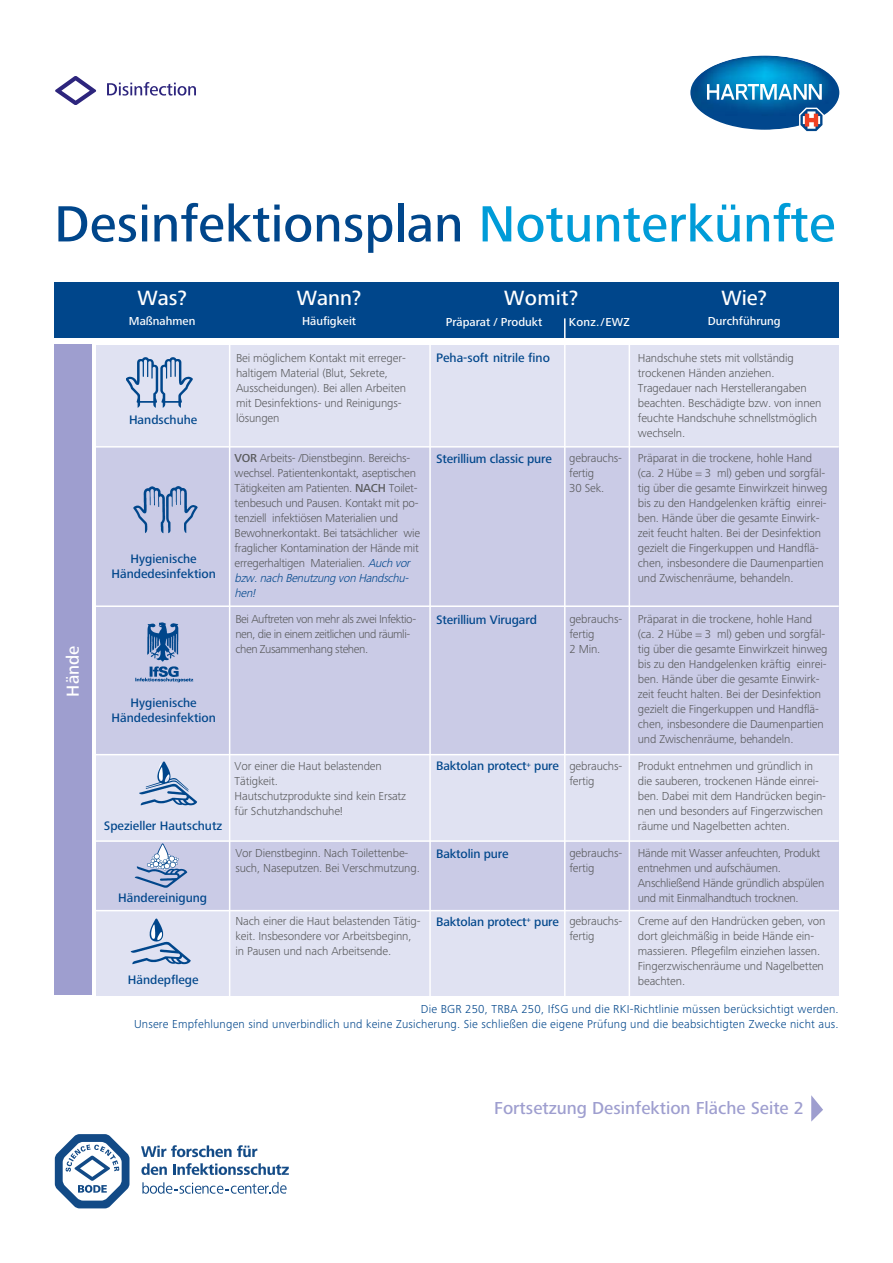
<style>
.page{position:relative;width:893px;height:1263px;background:#fff}
.page>*{position:absolute;margin:0;border:0;box-sizing:border-box;transform-origin:0 0}
.t1{font:500 52.8px "Frutiger Next LTW1 G";color:#00468b}
.t2{font:500 21.45px "Frutiger Next LTW1 G";color:#fff}
.t3{font:500 18px "Frutiger Next LTW1 G";color:#9e9ecf}
.t4{font:500 18px "Frutiger Next LTW1 G";color:#fff}
.t5{font:500 12.75px/15.8px "Frutiger Next LTW1 G";color:#00468b;text-align:center}
.t6{font:300 12px/15px "Frutiger Next LTW1 G";letter-spacing:-.01em;color:#58595b}
.t7{font:300 12px/15px "Frutiger Next LTW1 G";letter-spacing:.015em;color:#00468b;text-align:right}
.t8{font:300 12px/15px "Frutiger Next LTW1 G";letter-spacing:-.035em;color:#58595b}
.t9{font:500 12px "Frutiger Next LTW1 G";color:#fff}
.s1{color:#009cd8}
.s2{font-weight:500}
.s3{font-style:italic;color:#00468b}
.s4{font-weight:300;font-size:12px;color:#58595b}
</style>
<div class="page">
<img style="left:690px;top:56px;width:149px;height:74px">
<svg style="left:707px;top:84px;width:115px;height:16px"></svg>
<svg style="left:800px;top:109px;width:22px;height:22px"></svg>
<svg style="left:55px;top:76px;width:41px;height:29px"></svg>
<svg style="left:107px;top:82px;width:89px;height:14px"></svg>
<div style="left:54px;top:282px;width:785px;height:56px;background:#00468b"></div>
<div style="left:96px;top:345px;width:743px;height:103px;background:#e0e2f2"></div>
<div style="left:96px;top:840px;width:743px;height:71px;background:#cacbe6"></div>
<div style="left:96px;top:447px;width:743px;height:307px;background:#cacbe6"></div>
<div style="left:96px;top:754px;width:743px;height:87px;background:#e0e2f2"></div>
<div style="left:96px;top:911px;width:743px;height:85px;background:#e0e2f2"></div>
<img style="left:135px;top:622px;width:59px;height:61px">
<hr style="left:96px;top:605px;width:743px;height:2px;background:#fff">
<hr style="left:96px;top:446px;width:743px;height:2px;background:#fff">
<hr style="left:95px;top:754px;width:744px;height:1px;background:#fff">
<hr style="left:95px;top:840px;width:744px;height:2px;background:#fff">
<hr style="left:96px;top:910px;width:743px;height:1px;background:#fff">
<img style="left:127px;top:358px;width:65px;height:50px">
<img style="left:133px;top:486px;width:65px;height:48px">
<img style="left:139px;top:761px;width:58px;height:45px">
<img style="left:130px;top:918px;width:61px;height:47px">
<img style="left:134px;top:843px;width:54px;height:45px">
<hr style="left:564px;top:318px;width:2px;height:680px;background:#fff">
<hr style="left:229px;top:340px;width:1px;height:656px;background:#fff">
<hr style="left:429px;top:340px;width:2px;height:658px;background:#fff">
<hr style="left:629px;top:341px;width:1px;height:656px;background:#fff">
<div style="left:54px;top:345px;width:38px;height:650px;background:#9e9ecf"></div>
<svg style="left:141px;top:1145px;width:116px;height:12px"></svg>
<svg style="left:141px;top:1163px;width:26px;height:12px"></svg>
<svg style="left:173px;top:1163px;width:116px;height:12px"></svg>
<svg style="left:55px;top:1134px;width:75px;height:74px"></svg>
<svg style="left:142px;top:1182px;width:145px;height:12px"></svg>
<svg style="left:811px;top:1095px;width:12px;height:26px"></svg>
<h1 class="t1" style="left:54px;top:203px;width:783px">Desinfektionsplan <span class="s1">Notunterkünfte</span></h1>
<h3 class="t4" style="left:66px;top:696px;width:52px;rotate:-90deg">Hände</h3>
<h2 class="t2" style="left:137px;top:289px;width:51px">Was?</h2>
<p class="t9" style="left:129px;top:316px;width:68px">Maßnahmen</p>
<p class="t5" style="left:129px;top:413px;width:70px">Handschuhe</p>
<p class="t5" style="left:111px;top:552px;width:106px">Hygienische<br>Händedesinfektion</p>
<p class="t5" style="left:111px;top:696px;width:106px">Hygienische<br>Händedesinfektion</p>
<p class="t5" style="left:104px;top:819px;width:120px">Spezieller Hautschutz</p>
<p class="t5" style="left:118px;top:890px;width:90px">Händereinigung</p>
<p class="t5" style="left:128px;top:973px;width:72px">Händepflege</p>
<h2 class="t2" style="left:297px;top:289px;width:66px">Wann?</h2>
<p class="t9" style="left:302px;top:316px;width:56px">Häufigkeit</p>
<h2 class="t2" style="left:504px;top:289px;width:76px">Womit?</h2>
<h2 class="t2" style="left:721px;top:289px;width:47px">Wie?</h2>
<p class="t9" style="left:446px;top:317px;width:98px">Präparat / Produkt</p>
<p class="t9" style="left:569px;top:317px;width:63px">Konz./EWZ</p>
<p class="t9" style="left:708px;top:316px;width:74px">Durchführung</p>
<p class="t6" style="left:236px;top:351px;width:172px">Bei möglichem Kontakt mit erreger&shy;haltigem Material (Blut, Sekrete,<br>Ausscheidungen). Bei allen Arbeiten mit Desinfektions- und Reinigungs&shy;lösungen</p>
<p class="t5" style="left:436px;top:351px;width:115px">Peha-soft nitrile fino</p>
<p class="t6" style="left:638px;top:351px;width:185px">Handschuhe stets mit vollständig trockenen Händen anziehen.<br>Tragedauer nach Herstellerangaben beachten. Beschädigte bzw. von innen feuchte Handschuhe schnellstmöglich wechseln.</p>
<p class="t6" style="left:235px;top:452px;width:187px"><span class="s2">VOR</span> Arbeits- /Dienstbeginn. Bereichs&shy;wechsel. Patientenkontakt, aseptischen Tätigkeiten am Patienten. <span class="s2">NACH</span> Toilet&shy;tenbesuch und Pausen. Kontakt mit po&shy;tenziell infektiösen Materialien und Bewohnerkontakt. Bei tatsächlicher wie fraglicher Kontamination der Hände mit erregerhaltigen Materialien. <span class="s3">Auch vor bzw.nach Benutzung von Handschu&shy;hen!</span></p>
<p class="t6" style="left:638px;top:452px;width:191px">Präparat in die trockene, hohle Hand (ca. 2 Hübe = 3 ml) geben und sorgfäl&shy;tig über die gesamte Einwirkzeit hinweg bis zu den Handgelenken kräftig einrei&shy;ben. Hände über die gesamte Einwirk&shy;zeit feucht halten. Bei der Desinfektion gezielt die Fingerkuppen und Handflä&shy;chen, insbesondere die Daumenpartien und Zwischenräume, behandeln.</p>
<p class="t6" style="left:638px;top:612px;width:191px">Präparat in die trockene, hohle Hand (ca. 2 Hübe = 3 ml) geben und sorgfäl&shy;tig über die gesamte Einwirkzeit hinweg bis zu den Handgelenken kräftig einrei&shy;ben. Hände über die gesamte Einwirk&shy;zeit feucht halten. Bei der Desinfektion gezielt die Fingerkuppen und Handflä&shy;chen, insbesondere die Daumenpartien und Zwischenräume, behandeln.</p>
<p class="t6" style="left:235px;top:759px;width:173px">Vor einer die Haut belastenden<br>Tätigkeit.<br>Hautschutzprodukte sind kein Ersatz für Schutzhandschuhe!</p>
<p class="t5" style="left:436px;top:759px;width:188px">Baktolan protect<sup>+</sup> pure <span class="s4">gebrauchs-</span></p>
<p class="t6" style="left:569px;top:452px;width:54px">gebrauchs&shy;fertig<br>30 Sek.</p>
<p class="t5" style="left:436px;top:452px;width:117px">Sterillium classic pure</p>
<p class="t8" style="left:235px;top:612px;width:182px">Bei Auftreten von mehr als zwei Infektio&shy;nen, die in einem zeitlichen und räumli&shy;chen Zusammenhang stehen.</p>
<p class="t5" style="left:436px;top:612px;width:102px">Sterillium Virugard</p>
<p class="t6" style="left:569px;top:612px;width:54px">gebrauchs&shy;fertig<br>2 Min.</p>
<p class="t6" style="left:638px;top:759px;width:190px">Produkt entnehmen und gründlich in die sauberen, trockenen Hände einrei&shy;ben. Dabei mit dem Handrücken begin&shy;nen und besonders auf Fingerzwischen räume und Nagelbetten achten.</p>
<p class="t6" style="left:638px;top:846px;width:188px">Hände mit Wasser anfeuchten, Produkt entnehmen und aufschäumen.<br>Anschließend Hände gründlich abspülen und mit Einmalhandtuch trocknen.</p>
<p class="t6" style="left:569px;top:774px;width:27px">fertig</p>
<p class="t6" style="left:235px;top:846px;width:186px">Vor Dienstbeginn. Nach Toilettenbe&shy;such, Naseputzen. Bei Verschmutzung.</p>
<p class="t5" style="left:436px;top:846px;width:74px">Baktolin pure</p>
<p class="t6" style="left:569px;top:846px;width:54px">gebrauchs&shy;fertig</p>
<p class="t6" style="left:235px;top:914px;width:187px">Nach einer die Haut belastenden Tätig&shy;keit. Insbesondere vor Arbeitsbeginn, in Pausen und nach Arbeitsende.</p>
<p class="t5" style="left:436px;top:914px;width:188px">Baktolan protect<sup>+</sup> pure <span class="s4">gebrauchs-</span></p>
<p class="t6" style="left:569px;top:929px;width:27px">fertig</p>
<p class="t6" style="left:638px;top:914px;width:189px">Creme auf den Handrücken geben, von dort gleichmäßig in beide Hände ein&shy;massieren. Pflegefilm einziehen lassen.<br>Fingerzwischenräume und Nagelbetten beachten.</p>
<p class="t7" style="left:134px;top:1002px;width:706px">Die BGR 250, TRBA 250, IfSG und die RKI-Richtlinie müssen berücksichtigt werden.<br>Unsere Empfehlungen sind unverbindlich und keine Zusicherung. Sie schließen die eigene Prüfung und die beabsichtigten Zwecke nicht aus.</p>
<h3 class="t3" style="left:494px;top:1101px;width:311px">Fortsetzung Desinfektion Fläche Seite 2</h3>
</div>
